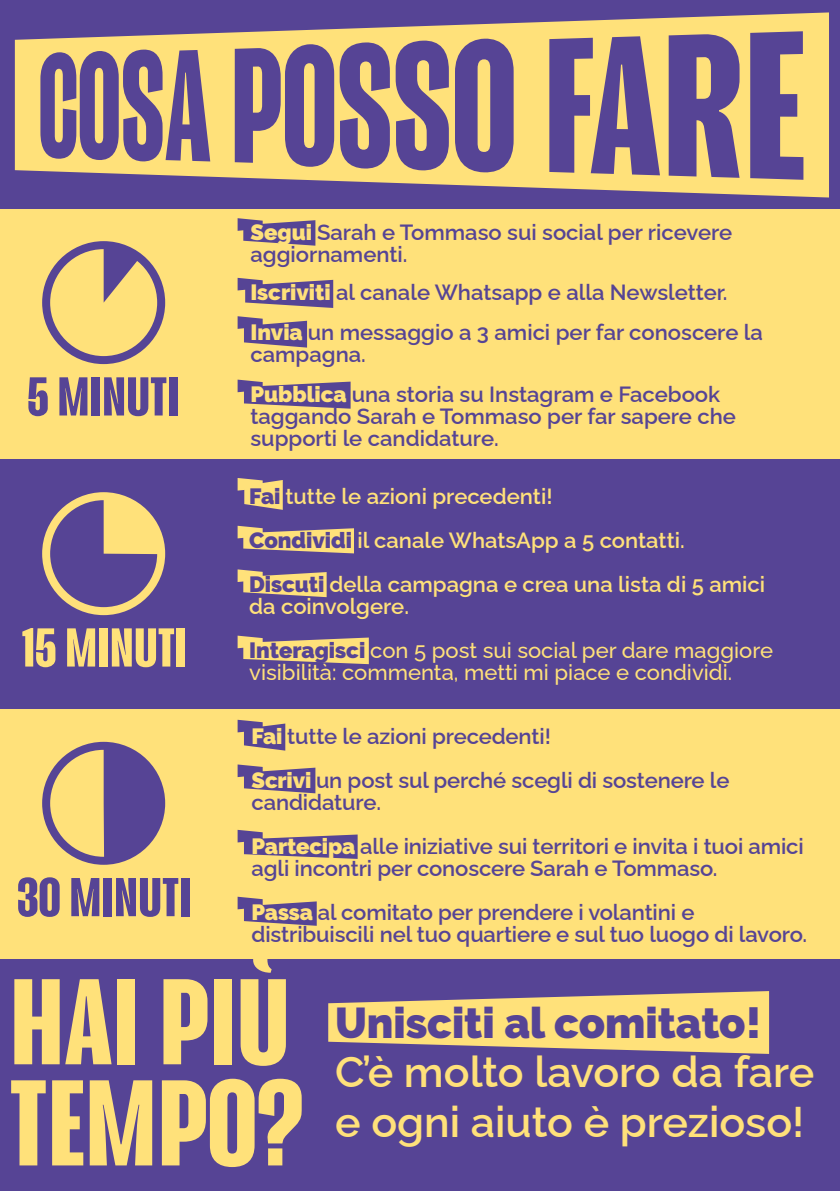
<style>
.page{position:relative;width:840px;height:1191px;background:#fff}
.page>*{position:absolute;margin:0;border:0;box-sizing:border-box;transform-origin:0 0}
.t1{font:160.6px "Genesize Grotesk";color:#ffe17a}
.t2{font:72px "Genesize Grotesk";color:#564495}
.t3{font:72px "Genesize Grotesk";color:#ffe17a}
.t4{font:600 43px/49.6px "Raleway";color:#ffe17a}
.t5{font:900 43px "Raleway";color:#564495}
.t6{font:600 22px/44px "Raleway";letter-spacing:-.005em;color:#564495}
.t7{font:600 22px/44px "Raleway";color:#ffe17a}
.t8{font:500 22px/44px "Raleway";color:#ffe17a}
.s1{font-weight:900;color:#ffe17a}
.s2{font-weight:900;color:#564495}
.s3{font-weight:600}
</style>
<div class="page">
<div style="left:0;top:958px;width:839px;height:233px;background:#564495"></div>
<div style="left:0;top:459px;width:839px;height:249px;background:#564495"></div>
<div style="left:0;top:0;width:839px;height:210px;background:#564495"></div>
<svg style="left:15px;top:12px;width:813px;height:185px;fill:#ffe17a"></svg>
<div style="left:0;top:708px;width:839px;height:250px;background:#ffe17a"></div>
<div style="left:0;top:209px;width:839px;height:250px;background:#ffe17a"></div>
<svg style="left:237px;top:218px;width:78px;height:28px"></svg>
<svg style="left:237px;top:569px;width:89px;height:28px"></svg>
<svg style="left:237px;top:526px;width:117px;height:27px"></svg>
<svg style="left:237px;top:635px;width:131px;height:29px"></svg>
<svg style="left:237px;top:478px;width:45px;height:32px"></svg>
<svg style="left:237px;top:278px;width:96px;height:30px"></svg>
<svg style="left:237px;top:316px;width:70px;height:31px"></svg>
<svg style="left:237px;top:379px;width:113px;height:30px"></svg>
<svg style="left:237px;top:720px;width:48px;height:30px"></svg>
<svg style="left:237px;top:764px;width:78px;height:29px"></svg>
<svg style="left:237px;top:896px;width:79px;height:29px"></svg>
<svg style="left:237px;top:830px;width:120px;height:29px"></svg>
<svg style="left:328px;top:991px;width:440px;height:63px"></svg>
<div style="left:42px;top:241px;width:123px;height:123px;border:8px solid #564495;border-radius:50%"></div>
<svg style="left:104px;top:245px;width:36px;height:57px"></svg>
<div style="left:42px;top:492px;width:123px;height:123px;border:8px solid #ffe17a;border-radius:50%"></div>
<svg style="left:104px;top:496px;width:57px;height:58px;background:#e7cb7d"></svg>
<div style="left:42px;top:742px;width:123px;height:122px;border:8px solid #564495;border-radius:50%"></div>
<svg style="left:104px;top:746px;width:57px;height:114px;background:#6c5891"></svg>
<svg style="left:40px;top:49px;width:170px;height:113px"></svg>
<svg style="left:235px;top:42px;width:154px;height:127px"></svg>
<svg style="left:395px;top:40px;width:53px;height:131px"></svg>
<svg style="left:454px;top:38px;width:59px;height:135px"></svg>
<svg style="left:549px;top:36px;width:110px;height:139px"></svg>
<svg style="left:668px;top:34px;width:71px;height:144px"></svg>
<svg style="left:749px;top:31px;width:54px;height:149px"></svg>
<h2 class="t2" style="left:27px;top:365px;width:153px">5 MINUTI</h2>
<h2 class="t3" style="left:22px;top:616px;width:167px">15 MINUTI</h2>
<h2 class="t2" style="left:17px;top:865px;width:175px">30 MINUTI</h2>
<p class="t6" style="left:250px;top:219px;width:483px;line-height:22px"><span class="s1">Segui</span> Sarah e Tommaso sui social per ricevere aggiornamenti.</p>
<p class="t6" style="left:250px;top:270px;width:513px;line-height:40px"><span class="s1">Iscriviti</span> al canale Whatsapp e alla Newsletter.<br><span class="s1">Invia</span> un messaggio a 3 amici per far conoscere la</p>
<p class="t6" style="left:250px;top:332px;width:471px;line-height:40px">campagna.<br><span class="s1">Pubblica</span> una storia su Instagram e Facebook</p>
<p class="t6" style="left:250px;top:403px;width:487px;line-height:22px">taggando Sarah e Tommaso per far sapere che supporti le candidature.</p>
<p class="t7" style="left:249px;top:471px;width:517px"><span class="s2">Fai</span> tutte le azioni precedenti!<br><span class="s2">Condividi</span> il canale WhatsApp a 5 contatti.<br><span class="s2">Discuti</span> della campagna e crea una lista di 5 amici</p>
<p class="t8" style="left:249px;top:581px;width:525px"><span class="s3">da coinvolgere.<br></span><span class="s2">Interagisci</span> con 5 post sui social per dare maggiore</p>
<p class="t8" style="left:249px;top:647px;width:484px">visibilità: commenta, metti mi piace e condividi.</p>
<p class="t6" style="left:251px;top:711px;width:479px"><span class="s1">Fai</span> tutte le azioni precedenti!<br><span class="s1">Scrivi</span> un post sul perché scegli di sostenere le</p>
<p class="t6" style="left:251px;top:777px;width:553px">candidature.<br><span class="s1">Partecipa</span> alle iniziative sui territori e invita i tuoi amici</p>
<p class="t6" style="left:251px;top:843px;width:467px">agli incontri per conoscere Sarah e Tommaso.<br><span class="s1">Passa</span> al comitato per prendere i volantini e</p>
<p class="t6" style="left:251px;top:909px;width:557px">distribuiscili nel tuo quartiere e sul tuo luogo di lavoro.</p>
<h1 class="t1" style="left:10px;top:951px;width:282px">HAI PIÙ</h1>
<h1 class="t1" style="left:10px;top:1052px;width:297px">TEMPO?</h1>
<h3 class="t5" style="left:335px;top:997px;width:427px">Unisciti al comitato!</h3>
<h3 class="t4" style="left:335px;top:1042px;width:480px">C’è molto lavoro da fare e ogni aiuto è prezioso!</h3>
</div>
